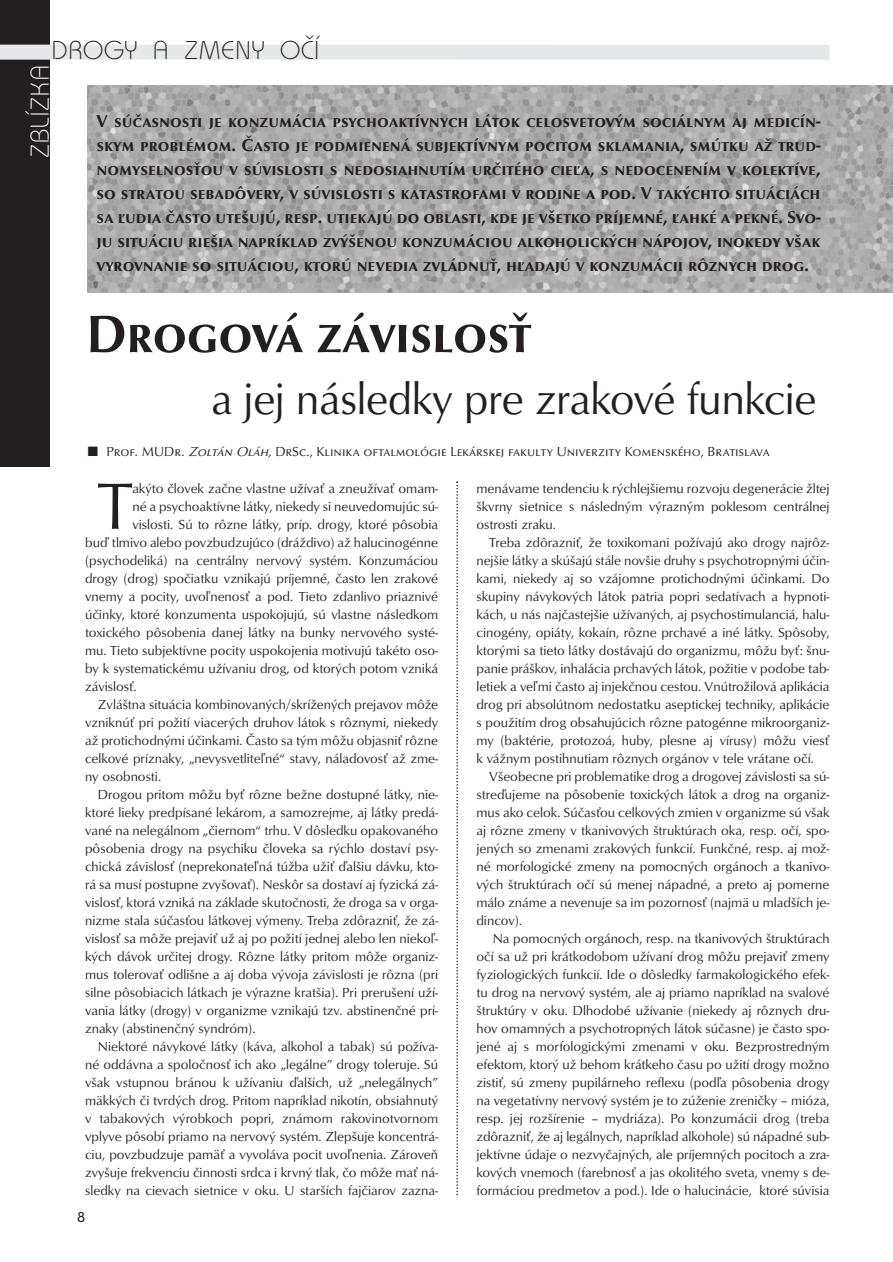
<style>
.page{position:relative;width:893px;height:1262px;background:#fff}
.page>*{position:absolute;margin:0;border:0;box-sizing:border-box;transform-origin:0 0}
.t1{font:67.5px "Optus TCE";color:#231f20}
.t2{font:500 54px "Optus SCTCE";letter-spacing:-.01em;color:#231f20}
.t3{font:45px "Optus TCE";letter-spacing:-.01em;color:#231f20}
.t4{font:300 27px "Bauhaus Itc TCE";color:#231f20}
.t5{font:300 27px "Bauhaus Itc TCE";color:#fff}
.t6{font:500 17.7px/24px "Optus SCTCE";color:#231f20;text-align:justify}
.t7{font:500 15px "Bauhaus Itc TCE";color:#231f20}
.t8{font:13.5px "Optus TCE";color:#231f20}
.t9{font:13.5px "Optus SCTCE";color:#231f20}
.s1{font-style:italic}
</style>
<div class="page">
<svg style="left:456px;top:481px;width:2px;height:714px"></svg>
<div style="left:0;top:0;width:49px;height:466px;background:#231f20"></div>
<div style="left:0;top:45px;width:829px;height:15px;background:#e7e8e9"></div>
<img style="left:88px;top:85px;width:804px;height:207px">
<p class="t4" style="left:51px;top:41px;width:270px">DROGY A ZMENY OČÍ</p>
<p class="t5" style="left:31px;top:158px;width:95px;rotate:-90deg">ZBLÍZKA</p>
<p class="t6" style="left:97px;top:109px;width:725px">V súčasnosti je konzumácia psychoaktívnych látok celosvetovým sociálnym aj medicín&shy;skym problémom. Často je podmienená subjektívnym pocitom sklamania, smútku až trud&shy;nomyselnosťou v súvislosti s nedosiahnutím určitého cieľa, s nedocenením v kolektíve, so stratou sebadôvery, v súvislosti s katastrofami v rodine a pod. V takýchto situáciách sa ľudia často utešujú, resp. utiekajú do oblasti, kde je všetko príjemné, ľahké a pekné. Svo&shy;ju situáciu riešia napríklad zvýšenou konzumáciou alkoholických nápojov, inokedy však vyrovnanie so situáciou, ktorú nevedia zvládnuť, hľadajú v konzumácii rôznych drog.</p>
<p class="t2" style="left:87px;top:302px;width:446px">Drogová závislosť</p>
<p class="t3" style="left:211px;top:380px;width:607px">a jej následky pre zrakové funkcie</p>
<p class="t9" style="left:88px;top:443px;width:683px">■ Prof. MUDr. <span class="s1">Zoltán Oláh,</span> DrSc., Klinika oftalmológie Lekárskej fakulty Univerzity Komenského, Bratislava</p>
<p class="t1" style="left:98px;top:479px;width:36px">T</p>
<p class="t8" style="left:132px;top:483px;width:307px">akýto človek začne vlastne užívať a zneužívať omam-</p>
<p class="t8" style="left:132px;top:501px;width:307px">né a psychoaktívne látky, niekedy si neuvedomujúc sú-</p>
<p class="t8" style="left:132px;top:519px;width:307px">vislosti. Sú to rôzne látky, príp. drogy, ktoré pôsobia</p>
<p class="t8" style="left:85px;top:537px;width:354px">buď tlmivo alebo povzbudzujúco (dráždivo) až halucinogénne</p>
<p class="t8" style="left:85px;top:555px;width:354px">(psychodeliká) na centrálny nervový systém. Konzumáciou</p>
<p class="t8" style="left:85px;top:573px;width:354px">drogy (drog) spočiatku vznikajú príjemné, často len zrakové</p>
<p class="t8" style="left:85px;top:591px;width:354px">vnemy a pocity, uvoľnenosť a pod. Tieto zdanlivo priaznivé</p>
<p class="t8" style="left:85px;top:609px;width:354px">účinky, ktoré konzumenta uspokojujú, sú vlastne následkom</p>
<p class="t8" style="left:85px;top:627px;width:354px">toxického pôsobenia danej látky na bunky nervového systé-</p>
<p class="t8" style="left:85px;top:645px;width:354px">mu. Tieto subjektívne pocity uspokojenia motivujú takéto oso-</p>
<p class="t8" style="left:85px;top:663px;width:354px">by k systematickému užívaniu drog, od ktorých potom vzniká</p>
<p class="t8" style="left:85px;top:681px;width:53px">závislosť.</p>
<p class="t8" style="left:98px;top:699px;width:342px">Zvláštna situácia kombinovaných/skrížených prejavov môže</p>
<p class="t8" style="left:85px;top:717px;width:354px">vzniknúť pri požití viacerých druhov látok s rôznymi, niekedy</p>
<p class="t8" style="left:85px;top:735px;width:354px">až protichodnými účinkami. Často sa tým môžu objasniť rôzne</p>
<p class="t8" style="left:85px;top:753px;width:354px">celkové príznaky, „nevysvetliteľné“ stavy, náladovosť až zme-</p>
<p class="t8" style="left:85px;top:771px;width:78px">ny osobnosti.</p>
<p class="t8" style="left:98px;top:789px;width:342px">Drogou pritom môžu byť rôzne bežne dostupné látky, nie-</p>
<p class="t8" style="left:85px;top:807px;width:354px">ktoré lieky predpísané lekárom, a samozrejme, aj látky predá-</p>
<p class="t8" style="left:85px;top:825px;width:354px">vané na nelegálnom „čiernom“ trhu. V dôsledku opakovaného</p>
<p class="t8" style="left:85px;top:843px;width:354px">pôsobenia drogy na psychiku človeka sa rýchlo dostaví psy-</p>
<p class="t8" style="left:85px;top:861px;width:354px">chická závislosť (neprekonateľná túžba užiť ďalšiu dávku, kto-</p>
<p class="t8" style="left:85px;top:879px;width:354px">rá sa musí postupne zvyšovať). Neskôr sa dostaví aj fyzická zá-</p>
<p class="t8" style="left:85px;top:897px;width:354px">vislosť, ktorá vzniká na základe skutočnosti, že droga sa v orga-</p>
<p class="t8" style="left:85px;top:915px;width:354px">nizme stala súčasťou látkovej výmeny. Treba zdôrazniť, že zá-</p>
<p class="t8" style="left:85px;top:933px;width:354px">vislosť sa môže prejaviť už aj po požití jednej alebo len niekoľ-</p>
<p class="t8" style="left:85px;top:951px;width:354px">kých dávok určitej drogy. Rôzne látky pritom môže organiz-</p>
<p class="t8" style="left:85px;top:969px;width:354px">mus tolerovať odlišne a aj doba vývoja závislosti je rôzna (pri</p>
<p class="t8" style="left:85px;top:987px;width:354px">silne pôsobiacich látkach je výrazne kratšia). Pri prerušení uží-</p>
<p class="t8" style="left:85px;top:1005px;width:354px">vania látky (drogy) v organizme vznikajú tzv. abstinenčné prí-</p>
<p class="t8" style="left:85px;top:1023px;width:172px">znaky (abstinenčný syndróm).</p>
<p class="t8" style="left:98px;top:1041px;width:342px">Niektoré návykové látky (káva, alkohol a tabak) sú požíva-</p>
<p class="t8" style="left:85px;top:1059px;width:354px">né oddávna a spoločnosť ich ako „legálne” drogy toleruje. Sú</p>
<p class="t8" style="left:85px;top:1077px;width:354px">však vstupnou bránou k užívaniu ďalších, už „nelegálnych”</p>
<p class="t8" style="left:85px;top:1095px;width:354px">mäkkých či tvrdých drog. Pritom napríklad nikotín, obsiahnutý</p>
<p class="t8" style="left:85px;top:1113px;width:354px">v tabakových výrobkoch popri, známom rakovinotvornom</p>
<p class="t8" style="left:85px;top:1131px;width:354px">vplyve pôsobí priamo na nervový systém. Zlepšuje koncentrá-</p>
<p class="t8" style="left:85px;top:1149px;width:354px">ciu, povzbudzuje pamäť a vyvoláva pocit uvoľnenia. Zároveň</p>
<p class="t8" style="left:85px;top:1167px;width:354px">zvyšuje frekvenciu činnosti srdca i krvný tlak, čo môže mať ná-</p>
<p class="t8" style="left:85px;top:1185px;width:354px">sledky na cievach sietnice v oku. U starších fajčiarov zazna-</p>
<p class="t7" style="left:77px;top:1211px;width:10px">8</p>
<p class="t8" style="left:476px;top:483px;width:354px">menávame tendenciu k rýchlejšiemu rozvoju degenerácie žltej</p>
<p class="t8" style="left:476px;top:501px;width:354px">škvrny sietnice s následným výrazným poklesom centrálnej</p>
<p class="t8" style="left:476px;top:519px;width:81px">ostrosti zraku.</p>
<p class="t8" style="left:489px;top:537px;width:342px">Treba zdôrazniť, že toxikomani požívajú ako drogy najrôz-</p>
<p class="t8" style="left:476px;top:555px;width:354px">nejšie látky a skúšajú stále novšie druhy s psychotropnými účin-</p>
<p class="t8" style="left:476px;top:573px;width:354px">kami, niekedy aj so vzájomne protichodnými účinkami. Do</p>
<p class="t8" style="left:476px;top:591px;width:354px">skupiny návykových látok patria popri sedatívach a hypnoti-</p>
<p class="t8" style="left:476px;top:609px;width:354px">kách, u nás najčastejšie užívaných, aj psychostimulanciá, halu-</p>
<p class="t8" style="left:476px;top:627px;width:354px">cinogény, opiáty, kokaín, rôzne prchavé a iné látky. Spôsoby,</p>
<p class="t8" style="left:476px;top:645px;width:354px">ktorými sa tieto látky dostávajú do organizmu, môžu byť: šnu-</p>
<p class="t8" style="left:476px;top:663px;width:354px">panie práškov, inhalácia prchavých látok, požitie v podobe tab-</p>
<p class="t8" style="left:476px;top:681px;width:354px">letiek a veľmi často aj injekčnou cestou. Vnútrožilová aplikácia</p>
<p class="t8" style="left:476px;top:699px;width:354px">drog pri absolútnom nedostatku aseptickej techniky, aplikácie</p>
<p class="t8" style="left:476px;top:717px;width:354px">s použitím drog obsahujúcich rôzne patogénne mikroorganiz-</p>
<p class="t8" style="left:476px;top:735px;width:354px">my (baktérie, protozoá, huby, plesne aj vírusy) môžu viesť</p>
<p class="t8" style="left:476px;top:753px;width:339px">k vážnym postihnutiam rôznych orgánov v tele vrátane očí.</p>
<p class="t8" style="left:489px;top:771px;width:342px">Všeobecne pri problematike drog a drogovej závislosti sa sú-</p>
<p class="t8" style="left:476px;top:789px;width:354px">streďujeme na pôsobenie toxických látok a drog na organiz-</p>
<p class="t8" style="left:476px;top:807px;width:354px">mus ako celok. Súčasťou celkových zmien v organizme sú však</p>
<p class="t8" style="left:476px;top:825px;width:354px">aj rôzne zmeny v tkanivových štruktúrach oka, resp. očí, spo-</p>
<p class="t8" style="left:476px;top:843px;width:354px">jených so zmenami zrakových funkcií. Funkčné, resp. aj mož-</p>
<p class="t8" style="left:476px;top:861px;width:354px">né morfologické zmeny na pomocných orgánoch a tkanivo-</p>
<p class="t8" style="left:476px;top:879px;width:354px">vých štruktúrach očí sú menej nápadné, a preto aj pomerne</p>
<p class="t8" style="left:476px;top:897px;width:354px">málo známe a nevenuje sa im pozornosť (najmä u mladších je-</p>
<p class="t8" style="left:476px;top:915px;width:47px">dincov).</p>
<p class="t8" style="left:493px;top:933px;width:338px">Na pomocných orgánoch, resp. na tkanivových štruktúrach</p>
<p class="t8" style="left:476px;top:951px;width:354px">očí sa už pri krátkodobom užívaní drog môžu prejaviť zmeny</p>
<p class="t8" style="left:476px;top:969px;width:354px">fyziologických funkcií. Ide o dôsledky farmakologického efek-</p>
<p class="t8" style="left:476px;top:987px;width:354px">tu drog na nervový systém, ale aj priamo napríklad na svalové</p>
<p class="t8" style="left:476px;top:1005px;width:354px">štruktúry v oku. Dlhodobé užívanie (niekedy aj rôznych dru-</p>
<p class="t8" style="left:476px;top:1023px;width:354px">hov omamných a psychotropných látok súčasne) je často spo-</p>
<p class="t8" style="left:476px;top:1041px;width:354px">jené aj s morfologickými zmenami v oku. Bezprostredným</p>
<p class="t8" style="left:476px;top:1059px;width:354px">efektom, ktorý už behom krátkeho času po užití drogy možno</p>
<p class="t8" style="left:476px;top:1077px;width:354px">zistiť, sú zmeny pupilárneho reflexu (podľa pôsobenia drogy</p>
<p class="t8" style="left:476px;top:1095px;width:354px">na vegetatívny nervový systém je to zúženie zreničky – mióza,</p>
<p class="t8" style="left:476px;top:1113px;width:354px">resp. jej rozšírenie – mydriáza). Po konzumácii drog (treba</p>
<p class="t8" style="left:476px;top:1131px;width:354px">zdôrazniť, že aj legálnych, napríklad alkohole) sú nápadné sub-</p>
<p class="t8" style="left:476px;top:1149px;width:354px">jektívne údaje o nezvyčajných, ale príjemných pocitoch a zra-</p>
<p class="t8" style="left:476px;top:1167px;width:354px">kových vnemoch (farebnosť a jas okolitého sveta, vnemy s de-</p>
<p class="t8" style="left:476px;top:1185px;width:354px">formáciou predmetov a pod.). Ide o halucinácie, ktoré súvisia</p>
</div>
